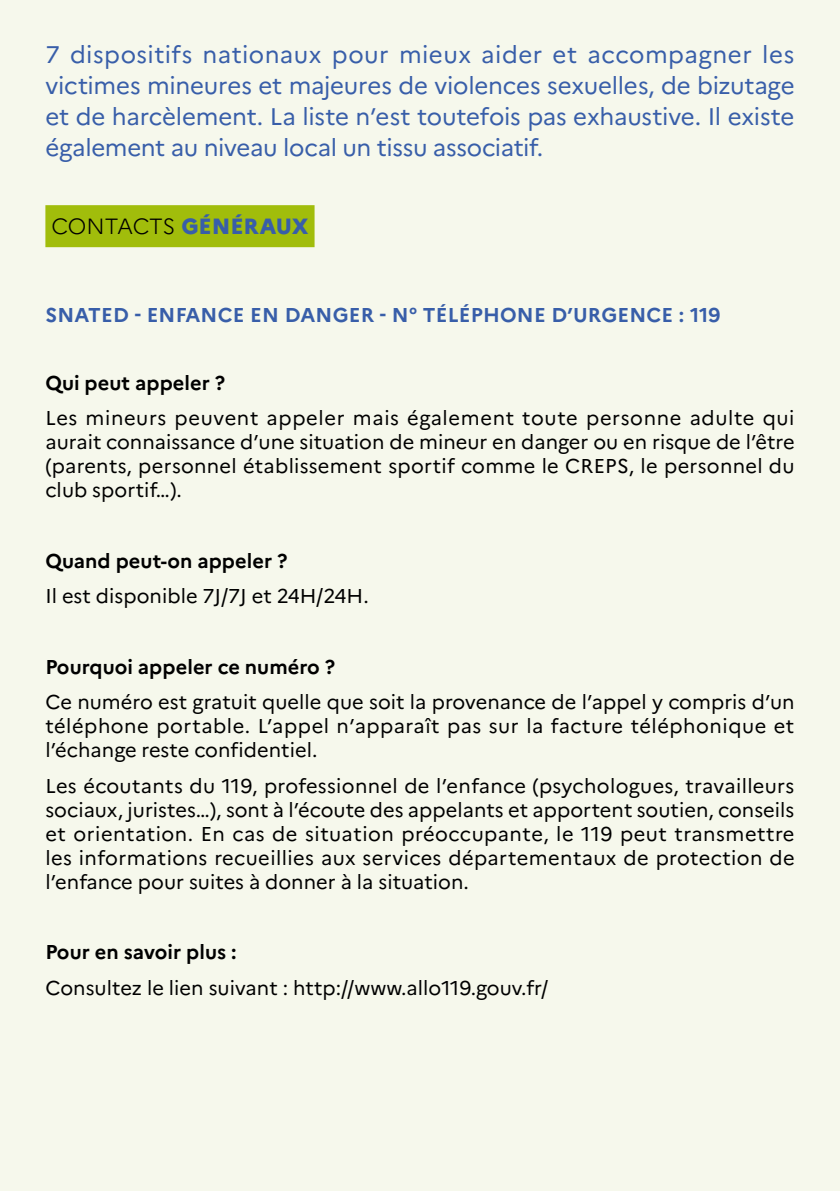
<style>
.page{position:relative;width:840px;height:1191px;background:#fff}
.page>*{position:absolute;margin:0;border:0;box-sizing:border-box;transform-origin:0 0}
.t1{font:24px/30.8px "Marianne";letter-spacing:-.01em;color:#385ea9;text-align:justify}
.t2{font:300 22px "Marianne";letter-spacing:-.02em;color:#000}
.t3{font:20px/24px "Marianne";color:#000;text-align:justify}
.t4{font:700 20px "Marianne";color:#000}
.t5{font:700 20px "Marianne";letter-spacing:.01em;color:#385ea9}
.s1{font-weight:800;color:#385ea9}
</style>
<div class="page">
<div style="left:0;top:0;width:839px;height:1191px;background:#f6f8ec"></div>
<div style="left:45px;top:205px;width:269px;height:42px;background:#a1bd0b"></div>
<p class="t1" style="left:45px;top:39px;width:750px">7 dispositifs nationaux pour mieux aider et accompagner les victimes mineures et majeures de violences sexuelles, de bizutage et de harcèlement. La liste n’est toutefois pas exhaustive. Il existe également au niveau local un tissu associatif.</p>
<p class="t2" style="left:51px;top:213px;width:258px">CONTACTS <span class="s1">GÉNÉRAUX</span></p>
<p class="t5" style="left:45px;top:302px;width:255px">SNATED - En fance en dan</p>
<p class="t5" style="left:332px;top:302px;width:389px">ger - N° téléphone d’urgence : 119</p>
<p class="t4" style="left:45px;top:370px;width:181px">Qui peut appeler ?</p>
<p class="t3" style="left:45px;top:406px;width:750px">Les mineurs peuvent appeler mais également toute personne adulte qui aurait connaissance d’une situation de mineur en danger ou en risque de l’être (parents, personnel établissement sportif comme le CREPS</p>
<p class="t3" style="left:628px;top:454px;width:167px">, le personnel du</p>
<p class="t3" style="left:45px;top:478px;width:138px">club sportif…).</p>
<p class="t4" style="left:45px;top:548px;width:243px">Quand peut-on appeler ?</p>
<p class="t3" style="left:45px;top:584px;width:324px">Il est disponible 7J/7J et 24H/24H .</p>
<p class="t4" style="left:45px;top:654px;width:291px">Pourquoi appeler ce numéro ?</p>
<p class="t3" style="left:45px;top:690px;width:750px">Ce numéro est gratuit quelle que soit la provenance de l’appel y compris d’un téléphone portable. L’appel n’apparaît pas sur la facture téléphonique et l’échange reste confidentiel.</p>
<p class="t3" style="left:45px;top:773px;width:750px">Les écoutants du 119, professionnel de l’enfance (psychologues, travailleurs sociaux, juristes…), sont à l’écoute des appelants et apportent soutien, conseils et orientation. E n cas de situation préoccupante, le 119 peut transmettre les informations recueillies aux services départementaux de protection de l’enfance pour suites à donner à la situation.</p>
<p class="t4" style="left:45px;top:940px;width:192px">Pour en savoir plus :</p>
<p class="t3" style="left:45px;top:975px;width:504px">Consultez le lien suivant : http://www.allo119.gouv.fr/</p>
</div>
